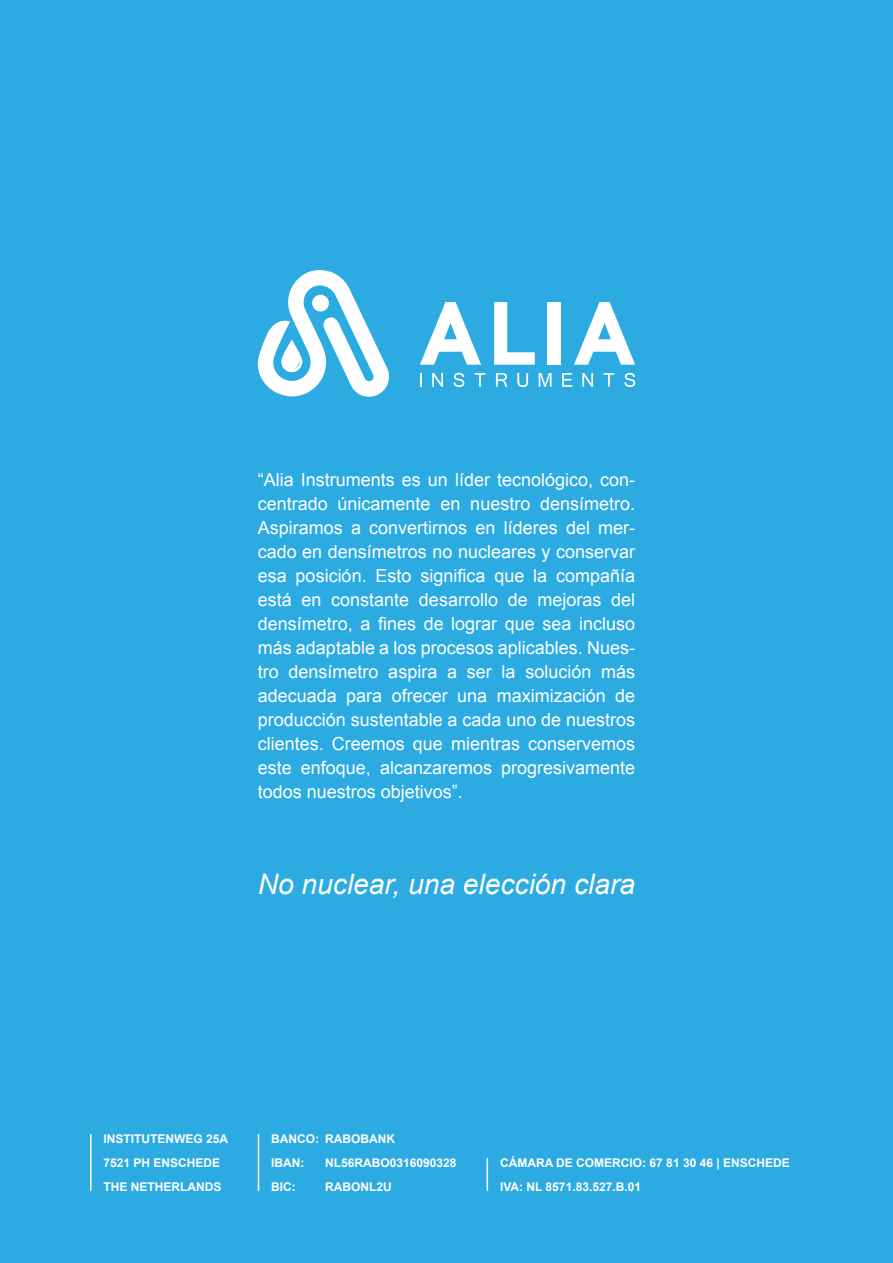
<style>
.page{position:relative;width:893px;height:1263px;background:#2cabe2}
.page>*{position:absolute;margin:0;border:0;box-sizing:border-box;transform-origin:0 0}
.t1{font:italic 28.2px "Arial";color:#fff}
.t2{font:18px/24px "Arial";color:#fff;text-align:justify}
.t3{font:700 12px/24px "Arial";color:#fff}
</style>
<div class="page">
<hr style="left:90px;top:1134px;width:2px;height:57px;background:#fff">
<hr style="left:258px;top:1134px;width:1px;height:57px;background:#fff">
<hr style="left:487px;top:1158px;width:1px;height:33px;background:#fff">
<svg style="left:257px;top:270px;width:133px;height:127px"></svg>
<svg style="left:420px;top:373px;width:2px;height:14px"></svg>
<svg style="left:432px;top:373px;width:11px;height:14px"></svg>
<svg style="left:453px;top:373px;width:11px;height:14px"></svg>
<svg style="left:475px;top:373px;width:10px;height:14px"></svg>
<svg style="left:496px;top:373px;width:11px;height:14px"></svg>
<svg style="left:517px;top:373px;width:11px;height:14px"></svg>
<svg style="left:539px;top:373px;width:12px;height:14px"></svg>
<svg style="left:562px;top:373px;width:10px;height:14px"></svg>
<svg style="left:582px;top:373px;width:11px;height:14px"></svg>
<svg style="left:604px;top:373px;width:10px;height:14px"></svg>
<svg style="left:624px;top:373px;width:11px;height:14px"></svg>
<svg style="left:494px;top:302px;width:41px;height:63px"></svg>
<div style="left:548px;top:302px;width:13px;height:63px;background:#fff"></div>
<svg style="left:420px;top:302px;width:61px;height:63px"></svg>
<svg style="left:574px;top:302px;width:61px;height:63px"></svg>
<p class="t2" style="left:258px;top:468px;width:379px">“Alia I nstruments es un líder tecnológico, con&shy;centrado únicamente en nuestro densímetro.<br>Aspiramos a convertirnos en líderes del mer&shy;cado en densímetros no nucleares y conservar esa posición. Esto significa que la compañía está en constante desarrollo de mejoras del densímetro, a fines de lograr que sea incluso más adaptable a los procesos aplicables. Nues&shy;tro densímetro aspira a ser la solución más adecuada para ofrecer una maximización de producción sustentable a cada uno de nuestros clientes. Creemos que mientras conservemos este enfoque, alcanzaremos progresivamente todos nuestros objetivos”.</p>
<h1 class="t1" style="left:258px;top:866px;width:379px">No nuclear, una elección clara</h1>
<p class="t3" style="left:104px;top:1127px;width:126px">INSTITUTENWEG 25A<br>7521 PH ENSCHEDE<br>THE NETHERLANDS</p>
<p class="t3" style="left:271px;top:1127px;width:81px">BANCO: RABOB</p>
<p class="t3" style="left:369px;top:1127px;width:27px">ANK</p>
<p class="t3" style="left:271px;top:1151px;width:35px">IBAN:</p>
<p class="t3" style="left:325px;top:1151px;width:133px">NL56RABO0316090328</p>
<p class="t3" style="left:271px;top:1175px;width:26px">BIC:</p>
<p class="t3" style="left:325px;top:1175px;width:68px">RABONL2U</p>
<p class="t3" style="left:500px;top:1151px;width:291px">CÁMARA DE COM ERCIO: 67 81 30 46 | ENSCHEDE<br>IVA: NL 8571.83.527.B.01</p>
</div>
